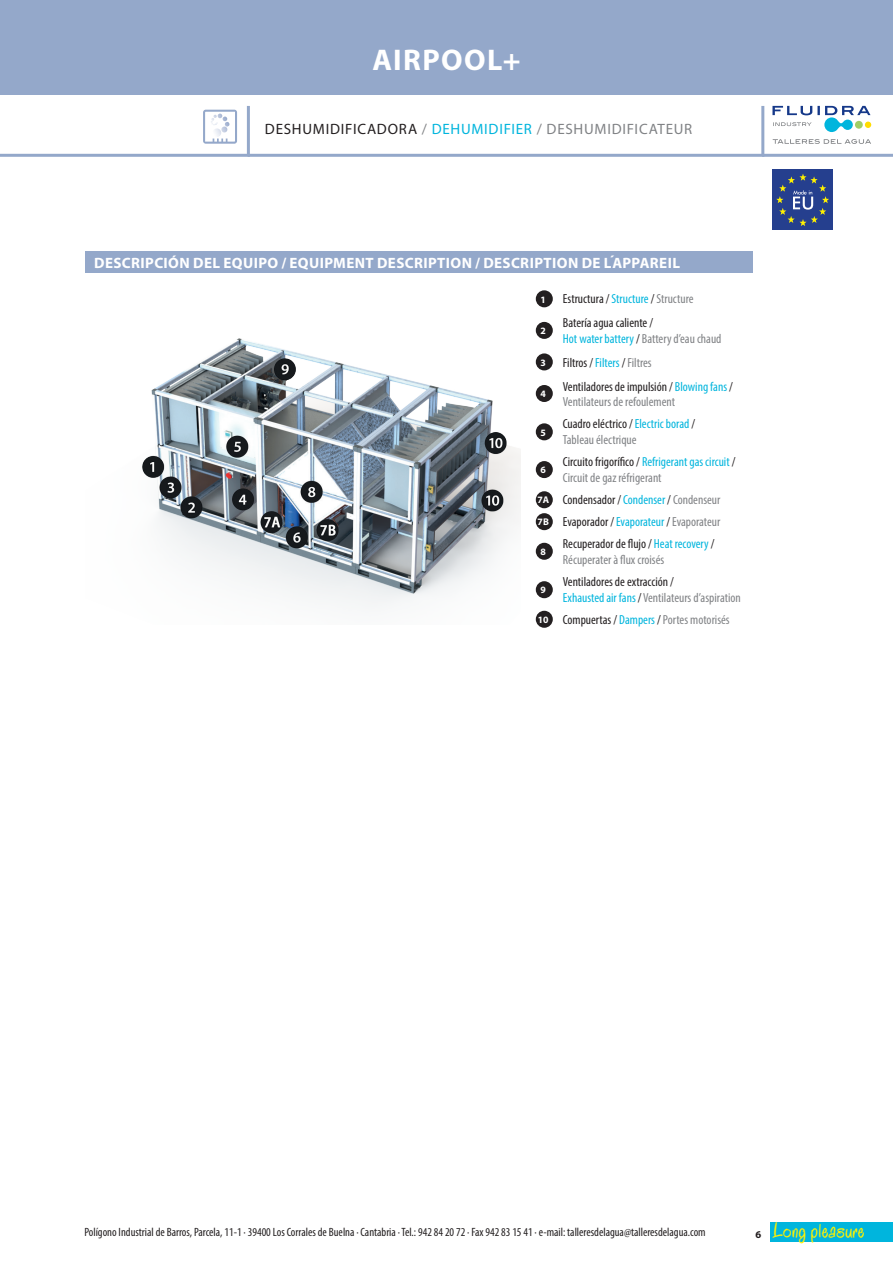
<style>
.page{position:relative;width:893px;height:1263px;background:#fff}
.page>*{position:absolute;margin:0;border:0;box-sizing:border-box;transform-origin:0 0}
.t1{font:700 30px "Myriad Pro";letter-spacing:.05em;color:#fff}
.t2{font:25.5px "Ace Bingham S";color:#fff101}
.t3{font:700 15px "Myriad Pro";letter-spacing:.025em;color:#fff}
.t4{font:15px "Myriad Pro";letter-spacing:.05em;color:#808285}
.t5{font:condensed 13.2px/22.2px "Myriad Pro";color:#231f20}
.t6{font:condensed 13.2px/22.2px "Myriad Pro";color:#808285}
.t7{font:condensed 12px "Myriad Pro";color:#231f20}
.t8{font:700 10.5px "Myriad Pro";color:#231f20}
.t9{font:700 9.75px "Myriad Pro";color:#fff}
.s1{color:#231f20}
.s2{color:#00b5dd}
.s3{color:#808285}
</style>
<div class="page">
<svg style="left:203px;top:110px;width:34px;height:34px"></svg>
<div style="left:0;top:0;width:893px;height:95px;background:#94a8ca"></div>
<div style="left:771px;top:1222px;width:122px;height:20px;background:#00b5dd"></div>
<hr style="left:0;top:154px;width:893px;height:3px;background:#94a8ca">
<svg style="left:245px;top:106px;width:6px;height:51px"></svg>
<svg style="left:759px;top:106px;width:7px;height:51px"></svg>
<div style="left:772px;top:170px;width:61px;height:60px;background:#253f8e"></div>
<svg style="left:776px;top:174px;width:53px;height:52px"></svg>
<svg style="left:772px;top:106px;width:99px;height:26px"></svg>
<svg style="left:773px;top:139px;width:98px;height:5px"></svg>
<div style="left:536px;top:290px;width:17px;height:17px;background:#231f20;border-radius:50%"></div>
<div style="left:536px;top:322px;width:17px;height:17px;background:#231f20;border-radius:50%"></div>
<div style="left:536px;top:353px;width:17px;height:17px;background:#231f20;border-radius:50%"></div>
<div style="left:536px;top:385px;width:17px;height:17px;background:#231f20;border-radius:50%"></div>
<div style="left:536px;top:423px;width:17px;height:17px;background:#231f20;border-radius:50%"></div>
<div style="left:536px;top:461px;width:17px;height:17px;background:#231f20;border-radius:50%"></div>
<div style="left:536px;top:491px;width:17px;height:17px;background:#231f20;border-radius:50%"></div>
<div style="left:536px;top:543px;width:17px;height:17px;background:#231f20;border-radius:50%"></div>
<div style="left:536px;top:581px;width:17px;height:17px;background:#231f20;border-radius:50%"></div>
<div style="left:536px;top:611px;width:17px;height:17px;background:#231f20;border-radius:50%"></div>
<div style="left:536px;top:513px;width:17px;height:17px;background:#231f20;border-radius:50%"></div>
<img style="left:142px;top:338px;width:379px;height:269px">
<div style="left:85px;top:252px;width:668px;height:21px;background:#94a8ca"></div>
<h1 class="t1" style="left:372px;top:40px;width:150px">AIRPOOL+</h1>
<p class="t4" style="left:265px;top:120px;width:429px"><span class="s1">DESHUMIDIFICADORA</span> / <span class="s2">DEHUMIDIFIER</span> / DESHUMIDIFICATEUR</p>
<p class="t3" style="left:94px;top:253px;width:587px">DESCRIPCIÓN DEL EQUIPO / EQUIPMENT DESCRIPTION / DESCRIPTION DE L´APPAREIL</p>
<p class="t9" style="left:541px;top:293px;width:7px">1</p>
<p class="t5" style="left:563px;top:286px;width:132px;line-height:24.3px">Estructura / <span class="s2">Structure</span> / <span class="s3">Structure<br></span>Batería agua caliente /</p>
<p class="t5" style="left:563px;top:326px;width:172px;line-height:23.9px"><span class="s2">Hot water battery</span> / <span class="s3">Battery d’eau chaud<br></span>Filtros / <span class="s2">Filters</span> / <span class="s3">Filtres<br></span>Ventiladores de impulsión / <span class="s2">Blowing fans</span> /</p>
<p class="t6" style="left:563px;top:391px;width:134px">Ventilateurs de refoulement<br><span class="s1">Cuadro eléctrico /</span> <span class="s2">Electric borad</span> <span class="s1">/</span></p>
<p class="t5" style="left:563px;top:428px;width:174px"><span class="s3">Tableau électrique<br></span>Circuito frigorífico / <span class="s2">Refrigerant gas circuit</span> /</p>
<p class="t5" style="left:563px;top:466px;width:159px"><span class="s3">Circuit de gaz réfrigerant<br></span>Condensador / <span class="s2">Condenser</span> / <span class="s3">Condenseur </span>Evaporador / <span class="s2">Evaporateur</span> / <span class="s3">Evaporateur </span>Recuperador de flujo / <span class="s2">Heat recovery</span> /</p>
<p class="t6" style="left:563px;top:548px;width:103px">Récuperater à flux croisés</p>
<p class="t5" style="left:563px;top:574px;width:179px;line-height:15.8px">Ventiladores de extracción /<br><span class="s2">Exhausted air fans</span> / <span class="s3">Ventilateurs d’aspiration</span></p>
<p class="t6" style="left:563px;top:608px;width:168px"><span class="s1">Compuertas /</span> <span class="s2">Dampers</span> <span class="s1">/</span> Portes motorisés</p>
<p class="t9" style="left:541px;top:324px;width:7px">2</p>
<p class="t9" style="left:541px;top:356px;width:7px">3</p>
<p class="t9" style="left:541px;top:387px;width:7px">4</p>
<p class="t9" style="left:541px;top:426px;width:7px">5</p>
<p class="t9" style="left:541px;top:464px;width:7px">6</p>
<p class="t9" style="left:537px;top:494px;width:13px">7A</p>
<p class="t9" style="left:538px;top:516px;width:13px">7B</p>
<p class="t9" style="left:541px;top:545px;width:7px">8</p>
<p class="t9" style="left:541px;top:584px;width:7px">9</p>
<p class="t9" style="left:538px;top:613px;width:12px">10</p>
<p class="t7" style="left:84px;top:1225px;width:623px">Polígono Industrial de Barros, Parcela, 11-1 · 39400 Los Corrales de Buelna · Cantabria · Tel.: 942 84 20 72 · Fax 942 83 15 41 · e-mail: talleresdelagua@talleresdelagua.com</p>
<p class="t8" style="left:755px;top:1227px;width:7px">6</p>
<h2 class="t2" style="left:773px;top:1212px;width:93px">Long pleasure</h2>
</div>
